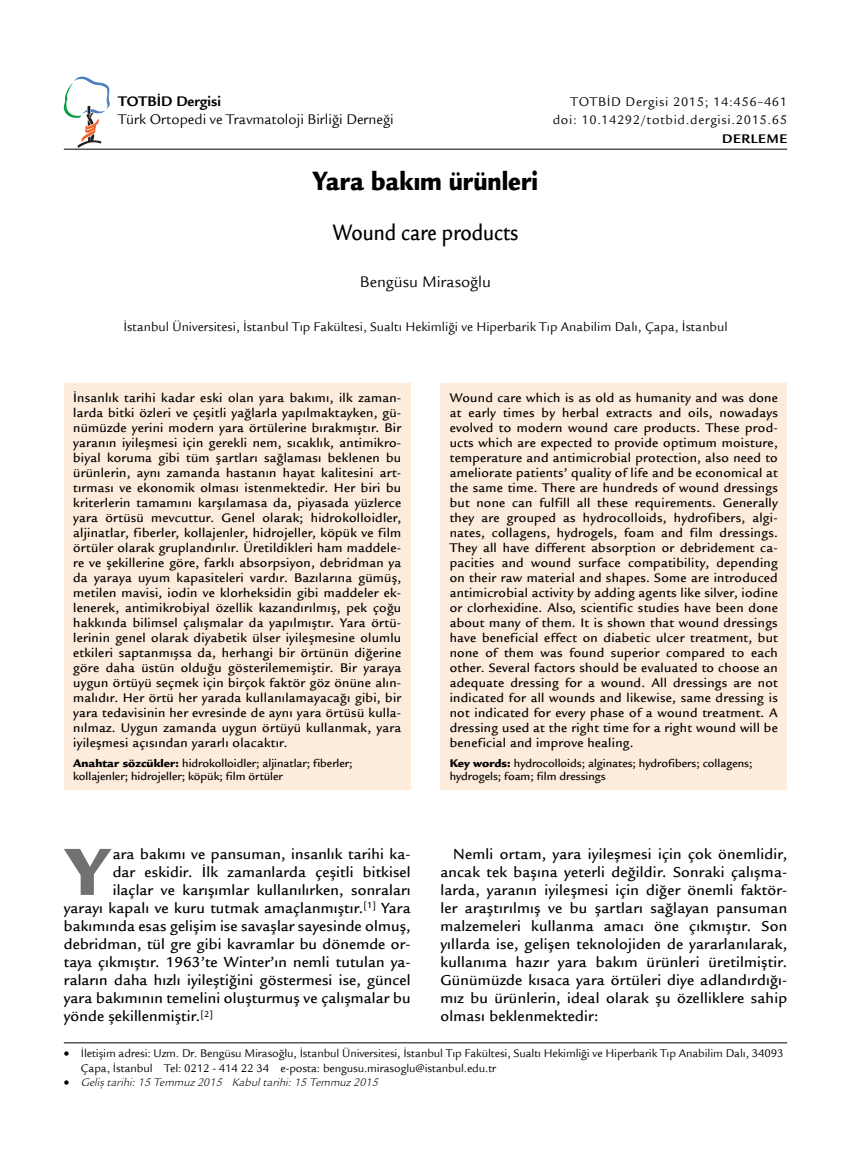
<style>
.page{position:relative;width:851px;height:1149px;background:#fff}
.page>*{position:absolute;margin:0;border:0;box-sizing:border-box;transform-origin:0 0}
.t1{font:900 72.6px "Legacy Sans Std";color:#707172}
.t2{font:900 28.5px "Legacy Sans Std";color:#000;scale:.85 1}
.t3{font:500 24px "Legacy Sans Std";color:#000;scale:.85 1}
.t4{font:16.5px "Legacy Sans Std";color:#000}
.t5{font:500 15.75px/18px "Legacy Sans Std";letter-spacing:.01em;color:#000;text-align:justify}
.t6{font:15px "Legacy Sans Std";color:#000}
.t7{font:700 15px "Legacy Sans Std";color:#000}
.t8{font:500 13.5px/15px "Legacy Sans Std";letter-spacing:.02em;color:#000;text-align:justify}
.t9{font:13.5px "Legacy Sans Std";color:#000}
.t10{font:13.5px/18.5px "Legacy Sans Std";letter-spacing:.05em;color:#000;text-align:right}
.t11{font:700 13.5px "Legacy Sans Std";letter-spacing:.05em;color:#000}
.t12{font:12px/14.4px "Legacy Sans Std";letter-spacing:-.01em;color:#000}
.t13{font:500 12px/13.5px "Legacy Sans Std";color:#000}
.t14{font:italic 12px "ITC Legacy Sans Std";color:#000}
.s1{font-weight:900}
</style>
<div class="page">
<hr style="left:64px;top:149px;width:723px;height:1px;background:#000">
<hr style="left:64px;top:1042px;width:723px;height:1px;background:#000">
<svg style="left:64px;top:77px;width:46px;height:70px"></svg>
<div style="left:64px;top:383px;width:346px;height:406px;background:#fdebdb"></div>
<div style="left:440px;top:383px;width:347px;height:406px;background:#fdebdb"></div>
<p class="t7" style="left:118px;top:93px;width:104px">TOTBİD Dergisi</p>
<p class="t6" style="left:118px;top:111px;width:277px">Türk Ortopedi ve Travmatoloji Birliği Derneği</p>
<p class="t10" style="left:552px;top:92px;width:236px">TOTBİD Dergisi 2015; 14:456–461 doi: 10.14292/totbid.dergisi.2015.65</p>
<p class="t11" style="left:722px;top:131px;width:67px">DERLEME</p>
<h2 class="t2" style="left:313px;top:164px;width:266px">Yara bakım ürünleri</h2>
<h3 class="t3" style="left:332px;top:219px;width:220px">Wound care products</h3>
<p class="t4" style="left:360px;top:272px;width:133px">Bengüsu Mirasoğlu</p>
<p class="t9" style="left:123px;top:319px;width:605px">İstanbul Üniversitesi, İstanbul Tıp Fakültesi, Sualtı Hekimliği ve Hiperbarik Tıp Anabilim Dalı, Çapa, İstanbul</p>
<p class="t8" style="left:73px;top:390px;width:329px">İnsanlık tarihi kadar eski olan yara bakımı, ilk zaman&shy;larda bitki özleri ve çeşitli yağlarla yapılmaktayken, gü&shy;nümüzde yerini modern yara örtülerine bırakmıştır. Bir yaranın iyileşmesi için gerekli nem, sıcaklık, antimikro&shy;biyal koruma gibi tüm şartları sağlaması beklenen bu ürünlerin, aynı zamanda hastanın hayat kalitesini art&shy;tırması ve ekonomik olması istenmektedir. Her biri bu kriterlerin tamamını karşılamasa da, piyasada yüzlerce yara örtüsü mevcuttur. Genel olarak; hidrokolloidler, aljinatlar, fiberler, kollajenler, hidrojeller, köpük ve film örtüler olarak gruplandırılır. Üretildikleri ham maddele&shy;re ve şekillerine göre, farklı absorpsiyon, debridman ya da yaraya uyum kapasiteleri vardır. Bazılarına gümüş, metilen mavisi, iodin ve klorheksidin gibi maddeler ek&shy;lenerek, antimikrobiyal özellik kazandırılmış, pek çoğu hakkında bilimsel çalışmalar da yapılmıştır. Yara örtü&shy;lerinin genel olarak diyabetik ülser iyileşmesine olumlu etkileri saptanmışsa da, herhangi bir örtünün diğerine göre daha üstün olduğu gösterilememiştir. Bir yaraya uygun örtüyü seçmek için birçok faktör göz önüne alın&shy;malıdır. Her örtü her yarada kullanılamayacağı gibi, bir yara tedavisinin her evresinde de aynı yara örtüsü kulla&shy;nılmaz. Uygun zamanda uygun örtüyü kullanmak, yara iyileşmesi açısından yararlı olacaktır.</p>
<p class="t13" style="left:73px;top:755px;width:281px"><span class="s1">Anahtar sözcükler:</span> hidrokolloidler; aljinatlar; fiberler; kollajenler; hidrojeller; köpük; film örtüler</p>
<h1 class="t1" style="left:66px;top:828px;width:46px">Y</h1>
<p class="t5" style="left:113px;top:844px;width:299px">ara bakımı ve pansuman, insanlık tarihi ka-</p>
<p class="t5" style="left:113px;top:862px;width:299px">dar eskidir. İlk zamanlarda çeşitli bitkisel</p>
<p class="t5" style="left:113px;top:880px;width:299px">ilaçlar ve karışımlar kullanılırken, sonraları</p>
<p class="t5" style="left:64px;top:898px;width:348px">yarayı kapalı ve kuru tutmak amaçlanmıştır.<sup>[1]</sup> Yara</p>
<p class="t5" style="left:64px;top:916px;width:348px">bakımında esas gelişim ise savaşlar sayesinde olmuş,</p>
<p class="t5" style="left:64px;top:935px;width:348px">debridman, tül gre gibi kavramlar bu dönemde or-</p>
<p class="t5" style="left:64px;top:953px;width:348px">taya çıkmıştır. 1963’te Winter’ın nemli tutulan ya-</p>
<p class="t5" style="left:64px;top:971px;width:348px">raların daha hızlı iyileştiğini göstermesi ise, güncel</p>
<p class="t5" style="left:64px;top:989px;width:348px">yara bakımının temelini oluşturmuş ve çalışmalar bu</p>
<p class="t5" style="left:64px;top:1007px;width:151px">yönde şekillenmiştir.<sup>[2]</sup></p>
<p class="t8" style="left:449px;top:390px;width:329px">Wound care which is as old as humanity and was done at early times by herbal extracts and oils, nowadays evolved to modern wound care products. These prod&shy;ucts which are expected to provide optimum moisture, temperature and antimicrobial protection, also need to ameliorate patients’ quality of life and be economical at the same time. There are hundreds of wound dressings but none can fulfill all these requirements. Generally they are grouped as hydrocolloids, hydrofibers, algi&shy;nates, collagens, hydrogels, foam and film dressings.<br>They all have different absorption or debridement ca&shy;pacities and wound surface compatibility, depending on their raw material and shapes. Some are introduced antimicrobial activity by adding agents like silver, iodine or clorhexidine. Also, scientific studies have been done about many of them. It is shown that wound dressings have beneficial effect on diabetic ulcer treatment, but none of them was found superior compared to each other. Several factors should be evaluated to choose an adequate dressing for a wound. All dressings are not indicated for all wounds and likewise, same dressing is not indicated for every phase of a wound treatment. A dressing used at the right time for a right wound will be beneficial and improve healing.</p>
<p class="t13" style="left:449px;top:755px;width:304px"><span class="s1">Key words:</span> hydrocolloids; alginates; hydrofibers; collagens; hydrogels; foam; film dressings</p>
<p class="t5" style="left:440px;top:844px;width:348px;text-indent:13px">Nemli ortam, yara iyileşmesi için çok önemlidir, ancak tek başına yeterli değildir. Sonraki çalışma&shy;larda, yaranın iyileşmesi için diğer önemli faktör&shy;ler araştırılmış ve bu şartları sağlayan pansuman malzemeleri kullanma amacı öne çıkmıştır. Son yıllarda ise, gelişen teknolojiden de yararlanılarak, kullanıma hazır yara bakım ürünleri üretilmiştir.<br>Günümüzde kısaca yara örtüleri diye adlandırdığı&shy;mız bu ürünlerin, ideal olarak şu özelliklere sahip olması beklenmektedir:</p>
<p class="t12" style="left:81px;top:1046px;width:704px;text-indent:-17px">• İletişim adresi: Uzm. Dr. Bengüsu Mirasoğlu, İstanbul Üniversitesi, İstanbul Tıp Fakültesi, Sualtı Hekimliği ve Hiperbarik Tıp Anabilim Dalı, 34093<br>Çapa, İstanbul Tel: 0212 - 414 22 34 e-posta: bengusu.mirasoglu@istanbul.edu.tr</p>
<p class="t14" style="left:64px;top:1075px;width:315px">• Geliş tarihi: 15 Temmuz 2015 Kabul tarihi: 15 Temmuz 2015</p>
</div>
